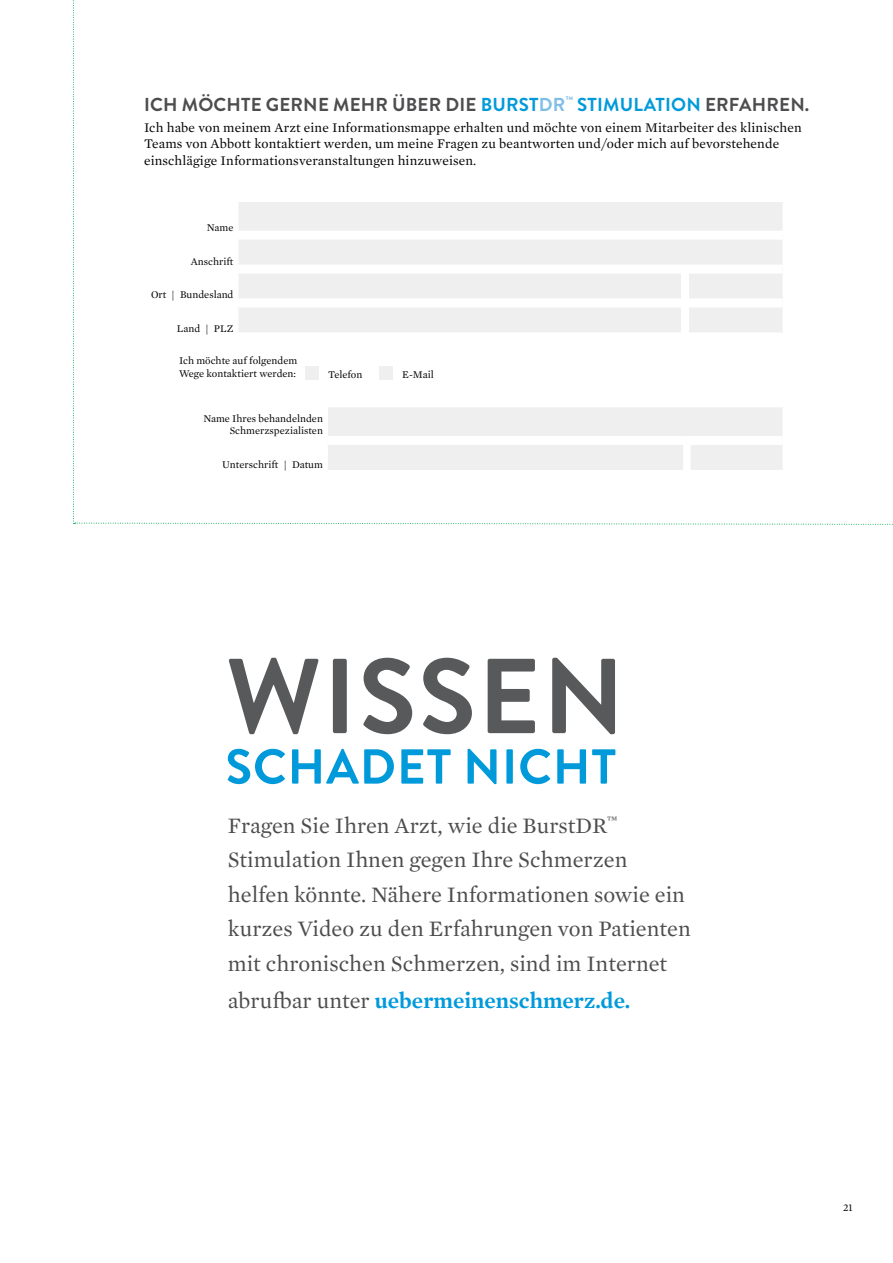
<style>
.page{position:relative;width:893px;height:1263px;background:#fff}
.page>*{position:absolute;margin:0;border:0;box-sizing:border-box;transform-origin:0 0}
.t1{font:22.5px/34.5px "Mercury Text G1";color:#4d4d4f}
.t2{font:600 22.5px "Mercury Text G1";color:#009ada}
.t3{font:700 18.75px "Brandon Grotesque";letter-spacing:.01em;color:#4d4d4f}
.t4{font:13.5px/16.5px "Mercury Text G1";letter-spacing:.01em;color:#000}
.t5{font:10.5px/12.6px "Mercury Text G1";color:#000;text-align:right}
.s1{color:#009ada}
.s2{color:#80bee8}
.s3{font-weight:400;color:#4d4d4f}
</style>
<div class="page">
<svg style="left:227px;top:749px;width:388px;height:35px"></svg>
<svg style="left:229px;top:658px;width:386px;height:76px"></svg>
<svg style="left:73px;top:0;width:820px;height:525px"></svg>
<h2 class="t3" style="left:144px;top:91px;width:666px">ICH MÖCHTE GERNE MEHR ÜBER DIE <span class="s1">BURST</span><span class="s2">DR</span><sup>™</sup> <span class="s1">STIMULATION</span> ERFAHREN.</h2>
<p class="t4" style="left:144px;top:118px;width:659px">Ich habe von meinem Arzt eine Informationsmappe erhalten und möchte von einem Mitarbeiter des klinischen<br>Teams von Abbott kontaktiert werden, um meine Fragen zu beantworten und/oder mich auf bevorstehende einschlägige Informationsveranstaltungen hinzuweisen.</p>
<p class="t5" style="left:207px;top:220px;width:28px">Name</p>
<p class="t5" style="left:191px;top:254px;width:44px">Anschrift</p>
<p class="t5" style="left:151px;top:288px;width:84px">Ort | Bundesland</p>
<p class="t5" style="left:177px;top:322px;width:58px">Land | PLZ</p>
<p class="t5" style="left:179px;top:354px;width:120px;text-align:left">Ich möchte auf folgendem<br>Wege kontaktiert werden:</p>
<p class="t5" style="left:328px;top:367px;width:36px">Telefon</p>
<p class="t5" style="left:402px;top:368px;width:33px">E-Mail</p>
<p class="t5" style="left:203px;top:411px;width:121px">Name Ihres behandelnden<br>Schmerzspezialisten</p>
<p class="t5" style="left:222px;top:458px;width:102px">Unterschrift | Datum</p>
<h1 class="t1" style="left:228px;top:807px;width:464px">Fragen Sie Ihren Arzt, wie die BurstDR<sup>™ </sup>Stimulation Ihnen gegen Ihre Schmerzen helfen könnte. Nähere Informationen sowie ein kurzes Video zu den Erfahrungen von Patienten mit chronischen Schmerzen, sind im Internet</h1>
<h1 class="t2" style="left:228px;top:984px;width:404px"><span class="s3">abrufbar unter</span> uebermeinenschmerz.de.</h1>
<p class="t5" style="left:843px;top:1201px;width:11px">21</p>
</div>
